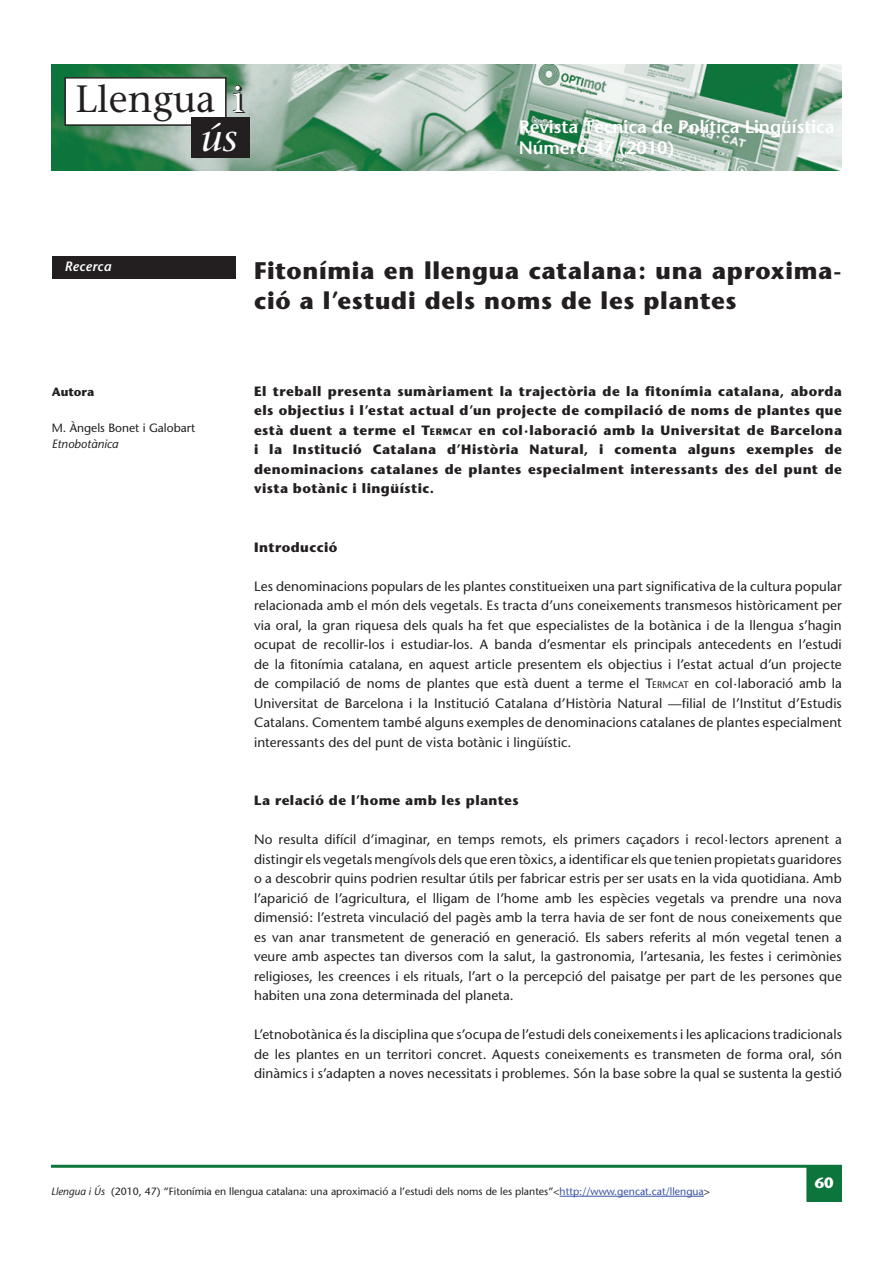
<style>
.page{position:relative;width:893px;height:1263px;background:#fff}
.page>*{position:absolute;margin:0;border:0;box-sizing:border-box;transform-origin:0 0}
.t1{font:37.95px/39.2px "Stone Serif";color:#231f20;text-align:right}
.t2{font:700 24px/30px "Stone Sans";letter-spacing:.025em;color:#231f20}
.t3{font:600 18px/21px "Stone Sans";color:#fff}
.t4{font:700 15px "Stone Sans";color:#fff}
.t5{font:13.5px/19.5px "Stone Sans";letter-spacing:.01em;color:#231f20;text-align:justify}
.t6{font:700 13.5px/19.5px "Stone Sans";letter-spacing:.035em;color:#231f20;text-align:justify}
.t7{font:italic 600 13.5px "Stone Sans";letter-spacing:.025em;color:#fff}
.t8{font:12px "Stone Sans";color:#231f20}
.t9{font:italic 12px "Stone Sans";color:#231f20}
.t10{font:700 12px "Stone Sans";color:#231f20}
.t11{font:10.5px "Stone Sans";color:#231f20}
.s1{color:#fff}
.s2{font-style:italic;color:#fff}
.s3{font-size:9.45px}
.s4{font-style:inherit}
.s5{font-style:italic}
.s6{color:#3853a3}
</style>
<div class="page">
<img style="left:51px;top:64px;width:791px;height:107px">
<hr style="left:560px;top:1196px;width:144px;height:1px;background:#3853a3">
<div style="left:52px;top:256px;width:183px;height:22px;background:#231f20"></div>
<div style="left:807px;top:1167px;width:34px;height:34px;background:#0b753c"></div>
<div style="left:806px;top:1166px;width:36px;height:36px;border:2px solid #0b753c"></div>
<hr style="left:51px;top:1165px;width:791px;height:3px;background:#0b753c">
<div style="left:65px;top:78px;width:161px;height:47px;background:#fff"></div>
<div style="left:64px;top:77px;width:163px;height:49px;border:2px solid #231f20"></div>
<svg style="left:233px;top:85px;width:11px;height:27px"></svg>
<div style="left:191px;top:118px;width:58px;height:40px;background:#231f20"></div>
<h1 class="t1" style="left:75px;top:79px;width:170px">Llengua <span class="s1">i </span><span class="s2">ús</span></h1>
<h3 class="t3" style="left:519px;top:116px;width:317px">Revista Tècnica de Política Lingüística<br>Número 47 (2010)</h3>
<p class="t7" style="left:65px;top:258px;width:48px">Recerca</p>
<p class="t10" style="left:52px;top:384px;width:44px">Autora</p>
<p class="t8" style="left:52px;top:420px;width:145px">M. Àngels Bonet i Galobart</p>
<p class="t9" style="left:52px;top:437px;width:68px">Etnobotànica</p>
<h2 class="t2" style="left:254px;top:255px;width:589px">Fitonímia en llengua catalana: una aproxima&shy;ció a l’estudi dels noms de les plantes</h2>
<p class="t6" style="left:254px;top:381px;width:589px">El treball presenta sumàriament la trajectòria de la fitonímia catalana, aborda els objectius i l’estat actual d’un projecte de compilació de noms de plantes que està duent a terme el T<span class="s3">ERMCAT</span> en col·laboració amb la Universitat de Barcelona i la Institució Catalana d’Història Natural, i comenta alguns exemples de denominacions catalanes de plantes especialment interessants des del punt de vista botànic i lingüístic.</p>
<p class="t6" style="left:254px;top:537px;width:85px">Introducció</p>
<p class="t5" style="left:254px;top:576px;width:589px">Les denominacions populars de les plantes constitueixen una part significativa de la cultura popular relacionada amb el món dels vegetals. Es tracta d’uns coneixements transmesos històricament per via oral, la gran riquesa dels quals ha fet que especialistes de la botànica i de la llengua s’hagin ocupat de recollir-los i estudiar-los. A banda d’esmentar els principals antecedents en l’estudi de la fitonímia catalana, en aquest article presentem els objectius i l’estat actual d’un projecte de compilació de noms de plantes que està duent a terme el <span class="s4">T</span><span class="s3">ERMCAT</span> en col·laboració amb la Universitat de Barcelona i la Institució Catalana d’Història Natural —filial de l’Institut d’Estudis Catalans. Comentem també alguns exemples de denominacions catalanes de plantes especialment interessants des del punt de vista botànic i lingüístic.</p>
<p class="t6" style="left:254px;top:791px;width:266px">La relació de l’home amb les plantes</p>
<p class="t5" style="left:254px;top:830px;width:589px">No resulta difícil d’imaginar, en temps remots, els primers caçadors i recol·lectors aprenent a distingir els vegetals mengívols dels que eren tòxics, a identificar els que tenien propietats guaridores o a descobrir quins podrien resultar útils per fabricar estris per ser usats en la vida quotidiana. Amb l’aparició de l’agricultura, el lligam de l’home amb les espècies vegetals va prendre una nova dimensió: l’estreta vinculació del pagès amb la terra havia de ser font de nous coneixements que es van anar transmetent de generació en generació. Els sabers referits al món vegetal tenen a veure amb aspectes tan diversos com la salut, la gastronomia, l’artesania, les festes i cerimònies religioses, les creences i els rituals, l’art o la percepció del paisatge per part de les persones que habiten una zona determinada del planeta.</p>
<p class="t5" style="left:254px;top:1025px;width:589px">L’etnobotànica és la disciplina que s’ocupa de l’estudi dels coneixements i les aplicacions tradicionals de les plantes en un territori concret. Aquests coneixements es transmeten de forma oral, són dinàmics i s’adapten a noves necessitats i problemes. Són la base sobre la qual se sustenta la gestió</p>
<p class="t11" style="left:51px;top:1185px;width:660px"><span class="s5">Llengua i Ús</span> (2010, 47) “Fitonímia en llengua catalana: una aproximació a l’estudi dels noms de les plantes”&lt;<span class="s6">http://www.gencat.cat/llengua</span>&gt;</p>
<p class="t4" style="left:815px;top:1174px;width:20px">60</p>
</div>
